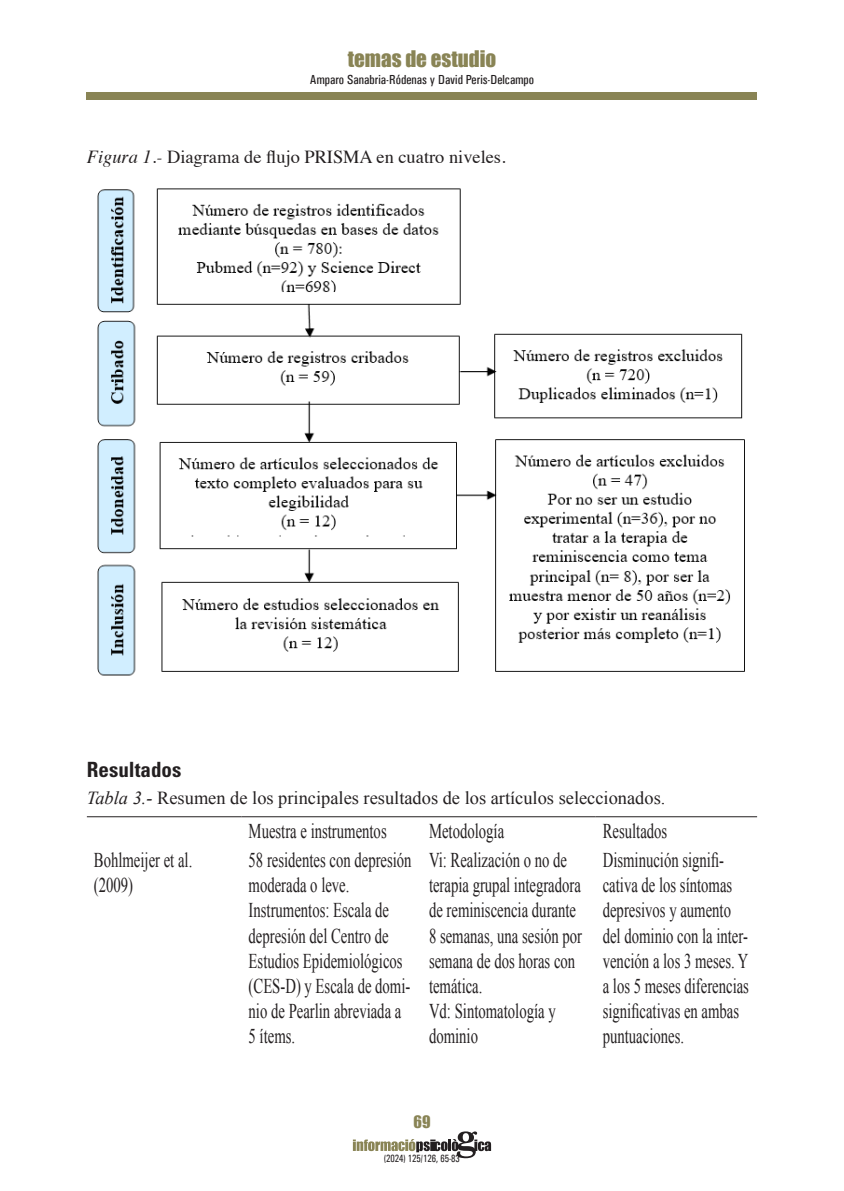
<style>
.page{position:relative;width:844px;height:1191px;background:#fff}
.page>*{position:absolute;margin:0;border:0;box-sizing:border-box;transform-origin:0 0}
.t1{font:21px/25.2px "Times New Roman";color:#231f20;scale:.7 1}
.t2{font:21px "Impact";color:#898455}
.t3{font:700 condensed 21px "Univers";color:#231f20}
.t4{font:18.38px "Times New Roman";color:#231f20}
.t5{font:18.38px "Times";color:#231f20}
.t6{font:15.75px "Impact";color:#898455}
.t7{font:13.12px "Univers Condensed";color:#231f20}
.t8{font:10.5px "Univers Condensed";color:#231f20;scale:.9 1}
.s1{font-style:italic}
</style>
<div class="page">
<div style="left:87px;top:92px;width:669px;height:7px;background:#898455"></div>
<svg style="left:353px;top:1131px;width:138px;height:27px"></svg>
<img style="left:97px;top:188px;width:648px;height:488px">
<hr style="left:87px;top:816px;width:154px;height:1px;background:#231f20">
<hr style="left:241px;top:816px;width:181px;height:1px;background:#231f20">
<hr style="left:422px;top:816px;width:173px;height:1px;background:#231f20">
<hr style="left:595px;top:816px;width:161px;height:1px;background:#231f20">
<p class="t2" style="left:348px;top:42px;width:150px">temas de estudio</p>
<p class="t7" style="left:310px;top:71px;width:225px">Amparo Sanabria-Ródenas y David Peris-Delcampo</p>
<p class="t5" style="left:87px;top:139px;width:420px"><span class="s1">Figura 1.-</span> Diagrama de flujo PRISMA en cuatro niveles.</p>
<p class="t3" style="left:87px;top:757px;width:96px">Resultados</p>
<p class="t4" style="left:87px;top:787px;width:580px"><span class="s1">Tabla 3.-</span> Resumen de los principales resultados de los artículos seleccionados.</p>
<p class="t1" style="left:248px;top:818px;width:199px">Muestra e instrumentos</p>
<p class="t1" style="left:429px;top:818px;width:109px">Metodología</p>
<p class="t1" style="left:602px;top:818px;width:94px">Resultados</p>
<p class="t1" style="left:94px;top:847px;width:142px">Bohlmeijer et al. (2009)</p>
<p class="t1" style="left:248px;top:847px;width:234px">58 residentes con depresión moderada o leve.<br>Instrumentos: Escala de depresión del Centro de<br>Estudios Epidemiológicos (CES-D) y Escala de domi&shy;nio de Pearlin abreviada a<br>5 ítems.</p>
<p class="t1" style="left:429px;top:847px;width:220px">Vi: Realización o no de terapia grupal integradora de reminiscencia durante<br>8 semanas, una sesión por semana de dos horas con temática.<br>Vd: Sintomatología y dominio</p>
<p class="t1" style="left:602px;top:847px;width:210px">Disminución signifi&shy;cativa de los síntomas depresivos y aumento del dominio con la inter&shy;vención a los 3 meses. Y a los 5 meses diferencias significativas en ambas puntuaciones.</p>
<p class="t6" style="left:413px;top:1109px;width:19px">69</p>
<p class="t8" style="left:384px;top:1152px;width:86px">(2024) 125/126, 65-83</p>
</div>
